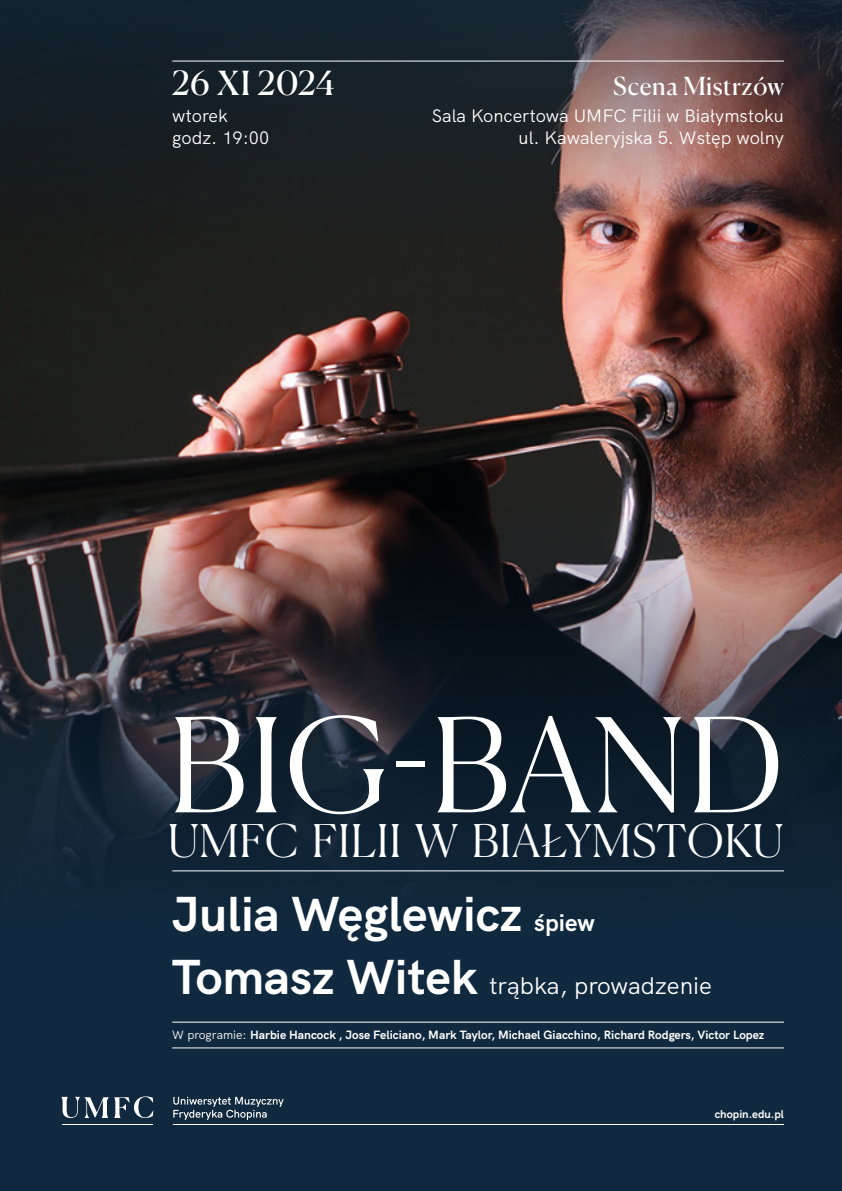
<style>
.page{position:relative;width:842px;height:1191px;background:#11293e}
.page>*{position:absolute;margin:0;border:0;box-sizing:border-box;transform-origin:0 0}
.events_base_text_blocs{font:300 130px "Canela";letter-spacing:.015em;color:#fff}
.events_base_text_blocs-2{font:700 49px "HK Grotesk";color:#fff}
.events_base_text_blocs-3{font:300 45px "Canela";letter-spacing:.02em;color:#fff}
.events_base_text_blocs-4{font:33.1px "Canela";letter-spacing:.015em;color:#fff}
.events_base_text_blocs-5{font:24.9px "Canela";letter-spacing:.025em;color:#fff}
.events_base_text_blocs-6{font:24px "HK Grotesk";color:#fff}
.events_base_text_blocs-7{font:18px/22px "HK Grotesk";color:#fff;text-align:right}
.events_base_text_blocs-8{font:700 12px "HK Grotesk";color:#fff}
.t1{font:700 11.3px "HK Grotesk";color:#fff}
.s1{font-size:24px}
.s2{font-weight:700;font-size:49px}
.s3{font-weight:400}
</style>
<div class="page">
<img style="left:0;top:235px;width:842px;height:267px">
<img style="left:0;top:502px;width:842px;height:370px">
<svg style="left:0;top:0;width:842px;height:235px;fill:#1a2128"></svg>
<hr style="left:173px;top:1124px;width:611px;height:1px;background:#fff">
<svg style="left:61px;top:1096px;width:92px;height:22px"></svg>
<hr style="left:63px;top:1124px;width:90px;height:1px;background:#fff">
<svg style="left:173px;top:1096px;width:111px;height:23px"></svg>
<hr style="left:172px;top:61px;width:612px;height:1px;background:#fff">
<hr style="left:172px;top:1047px;width:612px;height:1px;background:#fff">
<hr style="left:172px;top:1021px;width:612px;height:1px;background:#fff">
<hr style="left:172px;top:870px;width:612px;height:1px;background:#fff">
<p class="events_base_text_blocs-4" style="left:172px;top:57px;width:164px">26 XI 2024</p>
<p class="events_base_text_blocs-7" style="left:172px;top:103px;width:57px">wtorek</p>
<p class="events_base_text_blocs-7" style="left:172px;top:125px;width:99px">godz. 19:00</p>
<p class="events_base_text_blocs-5" style="left:613px;top:67px;width:172px">Scena Mistrzów</p>
<p class="events_base_text_blocs-7" style="left:432px;top:103px;width:354px">Sala Koncertowa UMFC Filii w Białymstoku ul. Kawaleryjska 5. Wstęp wolny</p>
<p class="events_base_text_blocs" style="left:168px;top:663px;width:616px">BIG-BAND</p>
<p class="events_base_text_blocs-3" style="left:168px;top:805px;width:617px">UMFC FILII W BIAŁYMSTOKU</p>
<p class="events_base_text_blocs-2" style="left:172px;top:876px;width:424px">Julia Węglewicz <span class="s1">śpiew</span></p>
<p class="events_base_text_blocs-6" style="left:172px;top:966px;width:541px"><span class="s2">Tomasz Witek</span> trąbka, prowadzenie</p>
<p class="events_base_text_blocs-8" style="left:172px;top:1025px;width:594px"><span class="s3">W programie:</span> Harbie Hancock , Jose Feliciano, Mark Taylor, Michael Giacchino, Richard Rodgers, Victor Lopez</p>
<p class="t1" style="left:715px;top:1105px;width:71px">chopin.edu.pl</p>
</div>
